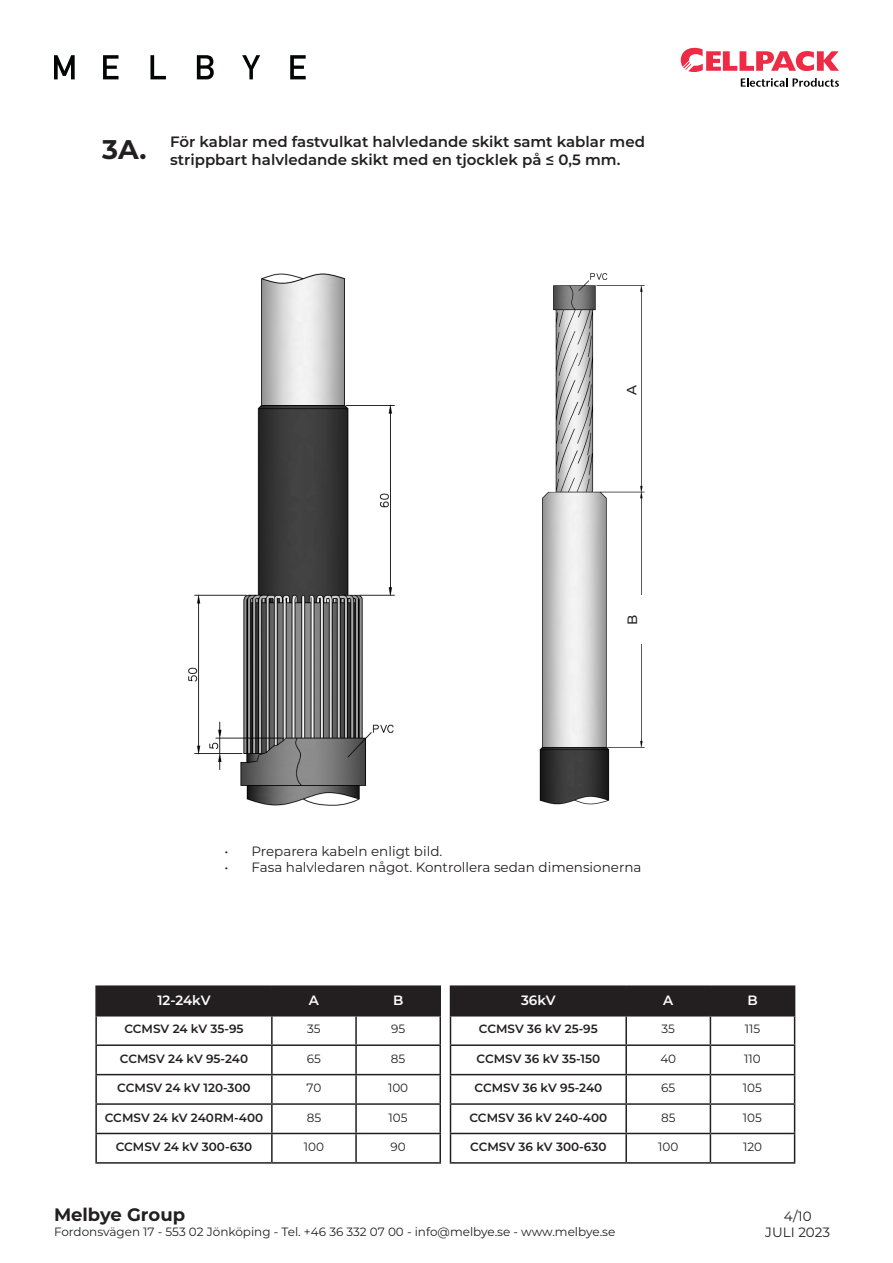
<style>
.page{position:relative;width:893px;height:1263px;background:#fff}
.page>*{position:absolute;margin:0;border:0;box-sizing:border-box;transform-origin:0 0}
.t1{font:700 27px "Montserrat";color:#231f20}
.t2{font:700 18px "Montserrat";color:#231f20}
.t3{font:600 15px/18px "Montserrat";color:#231f20}
.t4{font:13.5px "Montserrat";color:#231f20}
.t5{font:600 13.5px "Montserrat";color:#fff}
.t6{font:500 13.5px "Montserrat";color:#231f20}
.t7{font:600 12px "Montserrat";color:#231f20}
.t8{font:12px "Montserrat";color:#231f20}
</style>
<div class="page">
<svg style="left:681px;top:48px;width:158px;height:24px"></svg>
<svg style="left:741px;top:78px;width:46px;height:9px"></svg>
<svg style="left:793px;top:78px;width:46px;height:9px"></svg>
<svg style="left:103px;top:55px;width:16px;height:24px"></svg>
<svg style="left:197px;top:55px;width:17px;height:24px"></svg>
<svg style="left:290px;top:55px;width:16px;height:24px"></svg>
<svg style="left:242px;top:55px;width:18px;height:24px"></svg>
<svg style="left:150px;top:55px;width:16px;height:24px"></svg>
<svg style="left:54px;top:55px;width:21px;height:24px"></svg>
<img style="left:188px;top:273px;width:207px;height:533px">
<img style="left:539px;top:273px;width:106px;height:532px">
<div style="left:623px;top:366px;width:18px;height:48px;background:#fff"></div>
<div style="left:624px;top:596px;width:17px;height:48px;background:#fff"></div>
<div style="left:172px;top:269px;width:75px;height:72px;background:#fff"></div>
<div style="left:489px;top:269px;width:53px;height:62px;background:#fff"></div>
<div style="left:97px;top:987px;width:342px;height:28px;background:#231f20"></div>
<hr style="left:95px;top:985px;width:177px;height:2px;background:#231f20">
<hr style="left:95px;top:987px;width:2px;height:28px;background:#231f20">
<hr style="left:272px;top:985px;width:84px;height:2px;background:#231f20">
<hr style="left:271px;top:987px;width:2px;height:28px;background:#231f20">
<hr style="left:356px;top:985px;width:85px;height:2px;background:#231f20">
<hr style="left:355px;top:987px;width:2px;height:28px;background:#231f20">
<hr style="left:439px;top:987px;width:2px;height:28px;background:#231f20">
<hr style="left:95px;top:1015px;width:177px;height:1px;background:#231f20">
<hr style="left:95px;top:1016px;width:2px;height:28px;background:#231f20">
<hr style="left:272px;top:1015px;width:84px;height:1px;background:#231f20">
<hr style="left:271px;top:1016px;width:2px;height:28px;background:#231f20">
<hr style="left:356px;top:1015px;width:85px;height:1px;background:#231f20">
<hr style="left:355px;top:1016px;width:2px;height:28px;background:#231f20">
<hr style="left:439px;top:1016px;width:2px;height:28px;background:#231f20">
<hr style="left:95px;top:1044px;width:177px;height:2px;background:#231f20">
<hr style="left:95px;top:1046px;width:2px;height:28px;background:#231f20">
<hr style="left:272px;top:1044px;width:84px;height:2px;background:#231f20">
<hr style="left:271px;top:1046px;width:2px;height:28px;background:#231f20">
<hr style="left:356px;top:1044px;width:85px;height:2px;background:#231f20">
<hr style="left:355px;top:1046px;width:2px;height:28px;background:#231f20">
<hr style="left:439px;top:1046px;width:2px;height:28px;background:#231f20">
<hr style="left:95px;top:1074px;width:177px;height:1px;background:#231f20">
<hr style="left:95px;top:1075px;width:2px;height:28px;background:#231f20">
<hr style="left:272px;top:1074px;width:84px;height:1px;background:#231f20">
<hr style="left:271px;top:1075px;width:2px;height:28px;background:#231f20">
<hr style="left:356px;top:1074px;width:85px;height:1px;background:#231f20">
<hr style="left:355px;top:1075px;width:2px;height:28px;background:#231f20">
<hr style="left:439px;top:1075px;width:2px;height:28px;background:#231f20">
<hr style="left:95px;top:1103px;width:177px;height:2px;background:#231f20">
<hr style="left:95px;top:1105px;width:2px;height:28px;background:#231f20">
<hr style="left:272px;top:1103px;width:84px;height:2px;background:#231f20">
<hr style="left:271px;top:1105px;width:2px;height:28px;background:#231f20">
<hr style="left:356px;top:1103px;width:85px;height:2px;background:#231f20">
<hr style="left:355px;top:1105px;width:2px;height:28px;background:#231f20">
<hr style="left:439px;top:1105px;width:2px;height:28px;background:#231f20">
<hr style="left:95px;top:1133px;width:177px;height:1px;background:#231f20">
<hr style="left:95px;top:1134px;width:2px;height:28px;background:#231f20">
<hr style="left:272px;top:1133px;width:84px;height:1px;background:#231f20">
<hr style="left:271px;top:1134px;width:2px;height:28px;background:#231f20">
<hr style="left:356px;top:1133px;width:85px;height:1px;background:#231f20">
<hr style="left:355px;top:1134px;width:2px;height:28px;background:#231f20">
<hr style="left:439px;top:1134px;width:2px;height:28px;background:#231f20">
<hr style="left:95px;top:1162px;width:177px;height:2px;background:#231f20">
<hr style="left:272px;top:1162px;width:84px;height:2px;background:#231f20">
<hr style="left:356px;top:1162px;width:85px;height:2px;background:#231f20">
<hr style="left:450px;top:985px;width:176px;height:2px;background:#231f20">
<hr style="left:626px;top:985px;width:84px;height:2px;background:#231f20">
<hr style="left:710px;top:985px;width:85px;height:2px;background:#231f20">
<svg style="left:450px;top:987px;width:345px;height:175px"></svg>
<hr style="left:450px;top:1162px;width:176px;height:2px;background:#231f20">
<hr style="left:626px;top:1162px;width:84px;height:2px;background:#231f20">
<hr style="left:710px;top:1162px;width:85px;height:2px;background:#231f20">
<p class="t1" style="left:102px;top:130px;width:46px">3A.</p>
<p class="t3" style="left:170px;top:132px;width:476px">För kablar med fastvulkat halvledande skikt samt kablar med strippbart halvledande skikt med en tjocklek på ≤ 0,5 mm.</p>
<p class="t6" style="left:622px;top:395px;width:11px;rotate:-90deg">A</p>
<p class="t6" style="left:623px;top:625px;width:12px;rotate:-90deg">B</p>
<p class="t4" style="left:225px;top:842px;width:219px">• Preparera kabeln enligt bild.</p>
<p class="t4" style="left:225px;top:858px;width:418px">• Fasa halvledaren något. Kontrollera sedan dimensionerna</p>
<p class="t5" style="left:157px;top:991px;width:55px">12-24kV</p>
<p class="t5" style="left:309px;top:991px;width:12px">A</p>
<p class="t5" style="left:393px;top:991px;width:12px">B</p>
<p class="t7" style="left:124px;top:1020px;width:121px">CCMSV 24 kV 35-95</p>
<p class="t8" style="left:307px;top:1021px;width:15px">35</p>
<p class="t8" style="left:391px;top:1021px;width:16px">95</p>
<p class="t7" style="left:120px;top:1050px;width:130px">CCMSV 24 kV 95-240</p>
<p class="t8" style="left:307px;top:1050px;width:16px">65</p>
<p class="t8" style="left:391px;top:1050px;width:16px">85</p>
<p class="t7" style="left:117px;top:1079px;width:135px">CCMSV 24 kV 120-300</p>
<p class="t8" style="left:307px;top:1080px;width:16px">70</p>
<p class="t8" style="left:388px;top:1080px;width:22px">100</p>
<p class="t7" style="left:105px;top:1109px;width:160px">CCMSV 24 kV 240RM-400</p>
<p class="t8" style="left:307px;top:1109px;width:16px">85</p>
<p class="t8" style="left:389px;top:1109px;width:21px">105</p>
<p class="t7" style="left:116px;top:1138px;width:138px">CCMSV 24 kV 300-630</p>
<p class="t8" style="left:304px;top:1138px;width:22px">100</p>
<p class="t8" style="left:391px;top:1138px;width:17px">90</p>
<p class="t5" style="left:521px;top:991px;width:36px">36kV</p>
<p class="t5" style="left:663px;top:991px;width:12px">A</p>
<p class="t5" style="left:747px;top:991px;width:12px">B</p>
<p class="t7" style="left:479px;top:1020px;width:120px">CCMSV 36 kV 25-95</p>
<p class="t8" style="left:662px;top:1021px;width:15px">35</p>
<p class="t8" style="left:745px;top:1021px;width:17px">115</p>
<p class="t7" style="left:476px;top:1050px;width:125px">CCMSV 36 kV 35-150</p>
<p class="t8" style="left:660px;top:1050px;width:17px">40</p>
<p class="t8" style="left:744px;top:1050px;width:18px">110</p>
<p class="t7" style="left:474px;top:1079px;width:129px">CCMSV 36 kV 95-240</p>
<p class="t8" style="left:661px;top:1080px;width:16px">65</p>
<p class="t8" style="left:743px;top:1080px;width:21px">105</p>
<p class="t7" style="left:469px;top:1109px;width:139px">CCMSV 36 kV 240-400</p>
<p class="t8" style="left:661px;top:1109px;width:16px">85</p>
<p class="t8" style="left:743px;top:1109px;width:21px">105</p>
<p class="t7" style="left:470px;top:1138px;width:138px">CCMSV 36 kV 300-630</p>
<p class="t8" style="left:658px;top:1138px;width:22px">100</p>
<p class="t8" style="left:743px;top:1138px;width:21px">120</p>
<h2 class="t2" style="left:54px;top:1202px;width:133px">Melbye Group</h2>
<p class="t8" style="left:54px;top:1223px;width:563px">Fordonsvägen 17 - 553 02 Jönköping - Tel. +46 36 332 07 00 - info@melbye.se - www.melbye.se</p>
<p class="t4" style="left:784px;top:1206px;width:30px">4/10</p>
<p class="t4" style="left:765px;top:1222px;width:66px">JULI 2023</p>
</div>
